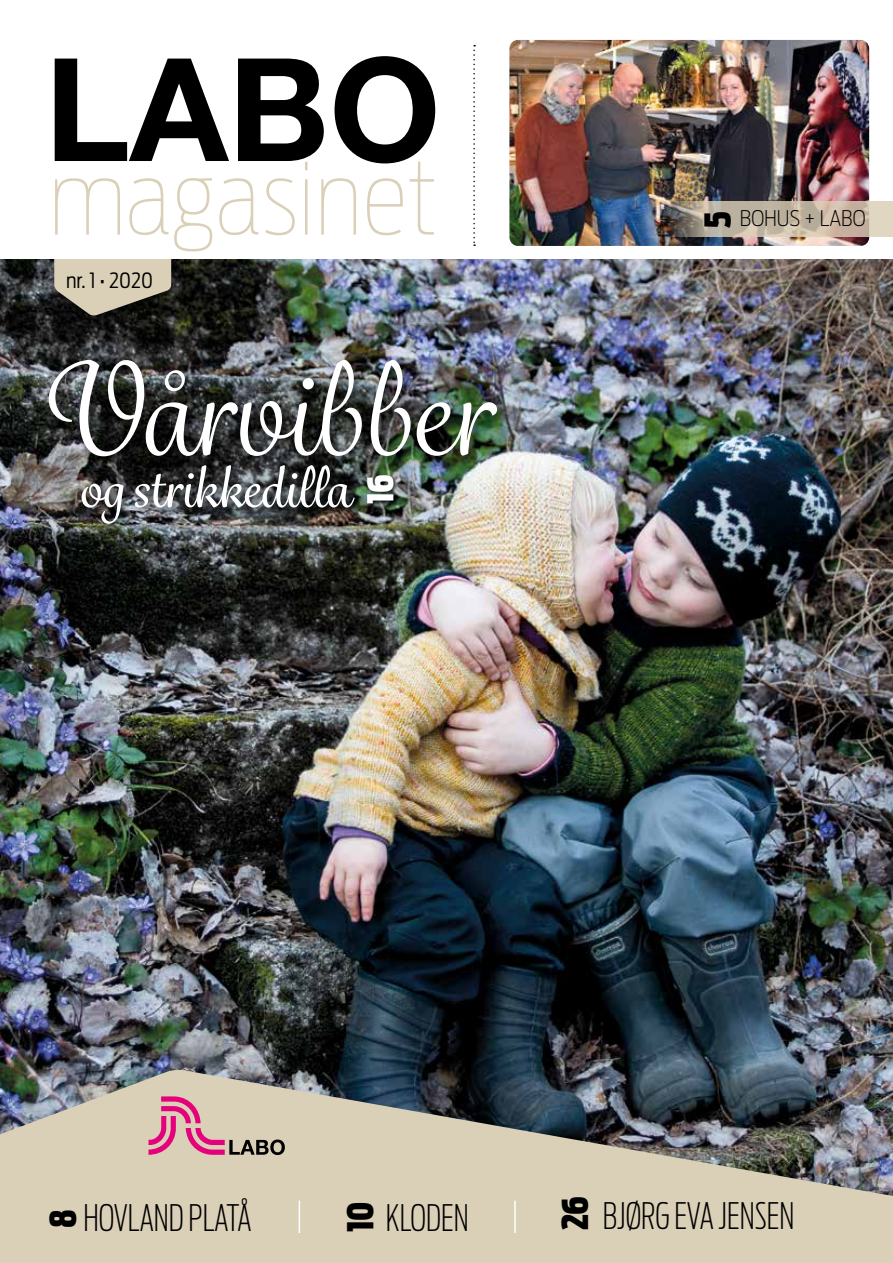
<style>
.page{position:relative;width:893px;height:1263px;background:#fff}
.page>*{position:absolute;margin:0;border:0;box-sizing:border-box;transform-origin:0 0}
.t1{font:700 143.4px "Helvetica Neue";color:#000}
.t2{font:123.45px "Grafolita Script";color:#fff}
.t3{font:100 102.15px "Antenna Cond";color:#dacfb7}
.t4{font:500 54.45px "Grafolita Script";color:#fff}
.t5{font:200 36.3px "Antenna Extra Cond";color:#000}
.t6{font:900 35.55px "Antenna Extra Cond";color:#000}
.t7{font:900 35.55px "Antenna Extra Cond";color:#fff}
.t8{font:200 21.45px "Antenna Cond";color:#000}
.t9{font:300 20.85px "Antenna Cond";color:#000}
</style>
<div class="page">
<img style="left:0;top:259px;width:893px;height:810px">
<img style="left:0;top:1069px;width:893px;height:194px">
<img style="left:509px;top:40px;width:360px;height:206px">
<svg style="left:665px;top:202px;width:228px;height:35px;background:#baae9d"></svg>
<svg style="left:473px;top:45px;width:2px;height:201px"></svg>
<hr style="left:299px;top:1200px;width:1px;height:33px;background:#fff">
<hr style="left:514px;top:1200px;width:2px;height:33px;background:#fff">
<svg style="left:149px;top:1096px;width:136px;height:59px;background:#d0a1a3"></svg>
<div style="left:48px;top:247px;width:136px;height:80px;background:#000;opacity:.75"></div>
<svg style="left:54px;top:259px;width:117px;height:57px;background:#aaa28f"></svg>
<div style="left:0;top:249px;width:893px;height:10px;background:#fff"></div>
<div style="left:43px;top:354px;width:466px;height:114px;background:#000;opacity:.39"></div>
<div style="left:76px;top:459px;width:290px;height:76px;background:#000;opacity:.39"></div>
<div style="left:365px;top:473px;width:33px;height:35px;background:#000;opacity:.75"></div>
<h1 class="t1" style="left:45px;top:21px;width:397px">LABO</h1>
<h3 class="t3" style="left:48px;top:136px;width:391px">magasinet</h3>
<p class="t9" style="left:66px;top:268px;width:88px">nr. 1 • 2020</p>
<h2 class="t2" style="left:37px;top:334px;width:455px">Vårvibber</h2>
<h3 class="t4" style="left:80px;top:452px;width:272px">og strikkedilla</h3>
<p class="t7" style="left:359px;top:504px;width:32px;rotate:-90deg">16</p>
<p class="t6" style="left:697px;top:228px;width:18px;rotate:-90deg">5</p>
<p class="t8" style="left:740px;top:206px;width:127px">BOHUS + LABO</p>
<p class="t6" style="left:42px;top:1228px;width:20px;rotate:-90deg">8</p>
<p class="t5" style="left:83px;top:1196px;width:170px">HOVLAND PLATÅ</p>
<p class="t6" style="left:340px;top:1232px;width:33px;rotate:-90deg">10</p>
<p class="t5" style="left:386px;top:1196px;width:84px">KLODEN</p>
<p class="t6" style="left:554px;top:1230px;width:36px;rotate:-90deg">26</p>
<p class="t5" style="left:603px;top:1194px;width:193px">BJØRG EVA JENSEN</p>
</div>
